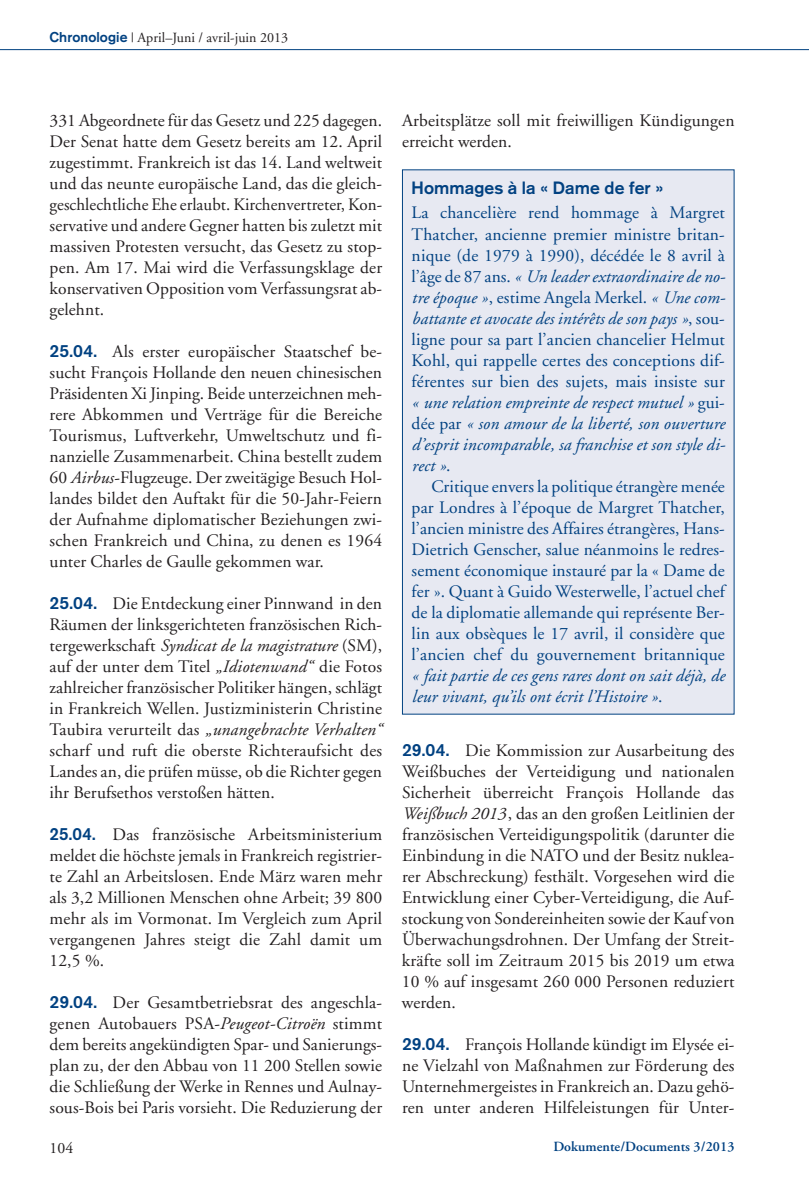
<style>
.page{position:relative;width:809px;height:1191px;background:#fff}
.page>*{position:absolute;margin:0;border:0;box-sizing:border-box;transform-origin:0 0}
.t1{font:17.5px/21px "Adobe Garamond";letter-spacing:.005em;color:#231f20;text-align:justify}
.t2{font:17.5px/21px "Adobe Garamond";letter-spacing:.01em;color:#014181;text-align:justify}
.t3{font:italic 17.5px/21px "Adobe Garamond";letter-spacing:.005em;color:#014181}
.t4{font:700 17.5px "Akzidenz Grotesk";letter-spacing:.005em;color:#014181}
.t5{font:15.75px "Adobe Garamond";color:#231f20}
.t6{font:14px "Adobe Garamond";letter-spacing:.005em;color:#231f20}
.t7{font:600 14px "Adobe Garamond";letter-spacing:.005em;color:#014181}
.s1{font-family:"Akzidenz Grotesk";font-weight:700;color:#014181}
.s2{font-family:"Akzidenz Grotesk BE";font-weight:500;color:#014181}
.s3{font-style:italic}
.s4{font-style:normal}
</style>
<div class="page">
<hr style="left:0;top:49px;width:809px;height:1px;background:#014181">
<div style="left:403px;top:170px;width:330px;height:543px;background:#e7e9f2"></div>
<p class="t6" style="left:50px;top:32px;width:240px"><span class="s1">Chronologie</span> | April–Juni / avril-juin 2013</p>
<p class="t1" style="left:50px;top:111px;width:334px">331 Abgeordnete für das Gesetz und 225 dagegen.<br>Der Senat hatte dem Gesetz bereits am 12. April zugestimmt. Frankreich ist das 14. Land weltweit und das neunte europäische Land, das die gleich&shy;geschlechtliche Ehe erlaubt. Kirchenvertreter, Kon&shy;servative und andere Gegner hatten bis zuletzt mit massiven Protesten versucht, das Gesetz zu stop&shy;pen. Am 17. Mai wird die Verfassungsklage der konservativen Opposition vom Verfassungsrat ab&shy;gelehnt.</p>
<p class="t1" style="left:50px;top:342px;width:334px"><span class="s2">25.04.</span> Als erster europäischer Staatschef be&shy;sucht François Hollande den neuen chinesischen Präsidenten Xi Jinping. Beide unterzeichnen meh&shy;rere Abkommen und Verträge für die Bereiche Tourismus, Luftverkehr, Umweltschutz und fi&shy;nanzielle Zusammenarbeit. China bestellt zudem 60 <span class="s3">Airbus</span>-Flugzeuge. Der zweitägige Besuch Hol&shy;landes bildet den Auftakt für die 50-Jahr-Feiern der Aufnahme diplomatischer Beziehungen zwi&shy;schen Frankreich und China, zu denen es 1964 unter Charles de Gaulle gekommen war.</p>
<p class="t1" style="left:50px;top:594px;width:334px"><span class="s2">25.04.</span> Die Entdeckung einer Pinnwand in den Räumen der linksgerichteten französischen Rich&shy;tergewerkschaft <span class="s3">Syndicat de la magistrature</span> (SM), auf der unter dem Titel <span class="s3">„Idiotenwand“</span> die Fotos zahlreicher französischer Politiker hängen, schlägt in Frankreich Wellen. Justizministerin Christine Taubira verurteilt das <span class="s3">„unangebrachte Verhalten“ </span>scharf und ruft die oberste Richteraufsicht des Landes an, die prüfen müsse, ob die Richter gegen ihr Berufsethos verstoßen hätten.</p>
<p class="t1" style="left:50px;top:825px;width:334px"><span class="s2">25.04.</span> Das französische Arbeitsministerium meldet die höchste jemals in Frankreich registrier&shy;te Zahl an Arbeitslosen. Ende März waren mehr als 3,2 Millionen Menschen ohne Arbeit; 39 800 mehr als im Vormonat. Im Vergleich zum April vergangenen Jahres steigt die Zahl damit um 12,5 %.</p>
<p class="t1" style="left:50px;top:993px;width:334px"><span class="s2">29.04.</span> Der Gesamtbetriebsrat des angeschla&shy;genen Autobauers PSA-<span class="s3">Peugeot-Citroën</span> stimmt dem bereits angekündigten Spar- und Sanierungs&shy;plan zu, der den Abbau von 11 200 Stellen sowie die Schließung der Werke in Rennes und Aulnay&shy;sous-Bois bei Paris vorsieht. Die Reduzierung der</p>
<p class="t1" style="left:402px;top:111px;width:334px">Arbeitsplätze soll mit freiwilligen Kündigungen erreicht werden.</p>
<p class="t4" style="left:411px;top:181px;width:253px">Hommages à la « Dame de fer »</p>
<p class="t2" style="left:411px;top:204px;width:315px">La chancelière rend hommage à Margret Thatcher, ancienne premier ministre britan&shy;nique (de 1979 à 1990), décédée le 8 avril à l’âge de 87 ans. <span class="s3">« Un leader extraordinaire de no&shy;tre époque »</span>, estime Angela Merkel. <span class="s3">« Une com&shy;battante et avocate des intérêts de son pays »</span>, sou&shy;ligne pour sa part l’ancien chancelier Helmut Kohl, qui rappelle certes des conceptions dif&shy;férentes sur bien des sujets, mais insiste sur <span class="s3">« une relation empreinte de respect mutuel »</span> gui&shy;dée par <span class="s3">« son amour de la liberté, son ouverture d’esprit incomparable, sa franchise et son style di&shy;rect »</span>.</p>
<p class="t2" style="left:411px;top:477px;width:315px;text-indent:20px">Critique envers la politique étrangère menée par Londres à l’époque de Margret Thatcher, l’ancien ministre des Affaires étrangères, Hans-Dietrich Genscher, salue néanmoins le redres&shy;sement économique instauré par la « Dame de fer ». Quant à Guido Westerwelle, l’actuel chef de la diplomatie allemande qui représente Ber&shy;lin aux obsèques le 17 avril, il considère que l’ancien chef du gouvernement britannique</p>
<p class="t3" style="left:411px;top:666px;width:315px">« fait partie de ces gens rares dont on sait déjà, de leur vivant, qu’ils ont écrit l’Histoire »<span class="s4">.</span></p>
<p class="t1" style="left:402px;top:741px;width:334px"><span class="s2">29.04.</span> Die Kommission zur Ausarbeitung des Weißbuches der Verteidigung und nationalen Sicherheit überreicht François Hollande das <span class="s3">Weißbuch 2013</span>, das an den großen Leitlinien der französischen Verteidigungspolitik (darunter die Einbindung in die NATO und der Besitz nuklea&shy;rer Abschreckung) festhält. Vorgesehen wird die Entwicklung einer Cyber-Verteidigung, die Auf&shy;stockung von Sondereinheiten sowie der Kauf von Überwachungsdrohnen. Der Umfang der Streit&shy;kräfte soll im Zeitraum 2015 bis 2019 um etwa 10 % auf insgesamt 260 000 Personen reduziert werden.</p>
<p class="t1" style="left:402px;top:1035px;width:334px"><span class="s2">29.04.</span> François Hollande kündigt im Elysée ei&shy;ne Vielzahl von Maßnahmen zur Förderung des Unternehmergeistes in Frankreich an. Dazu gehö&shy;ren unter anderen Hilfeleistungen für Unter-</p>
<p class="t5" style="left:50px;top:1141px;width:25px">104</p>
<p class="t7" style="left:553px;top:1141px;width:183px">Dokumente/Documents 3/2013</p>
</div>
